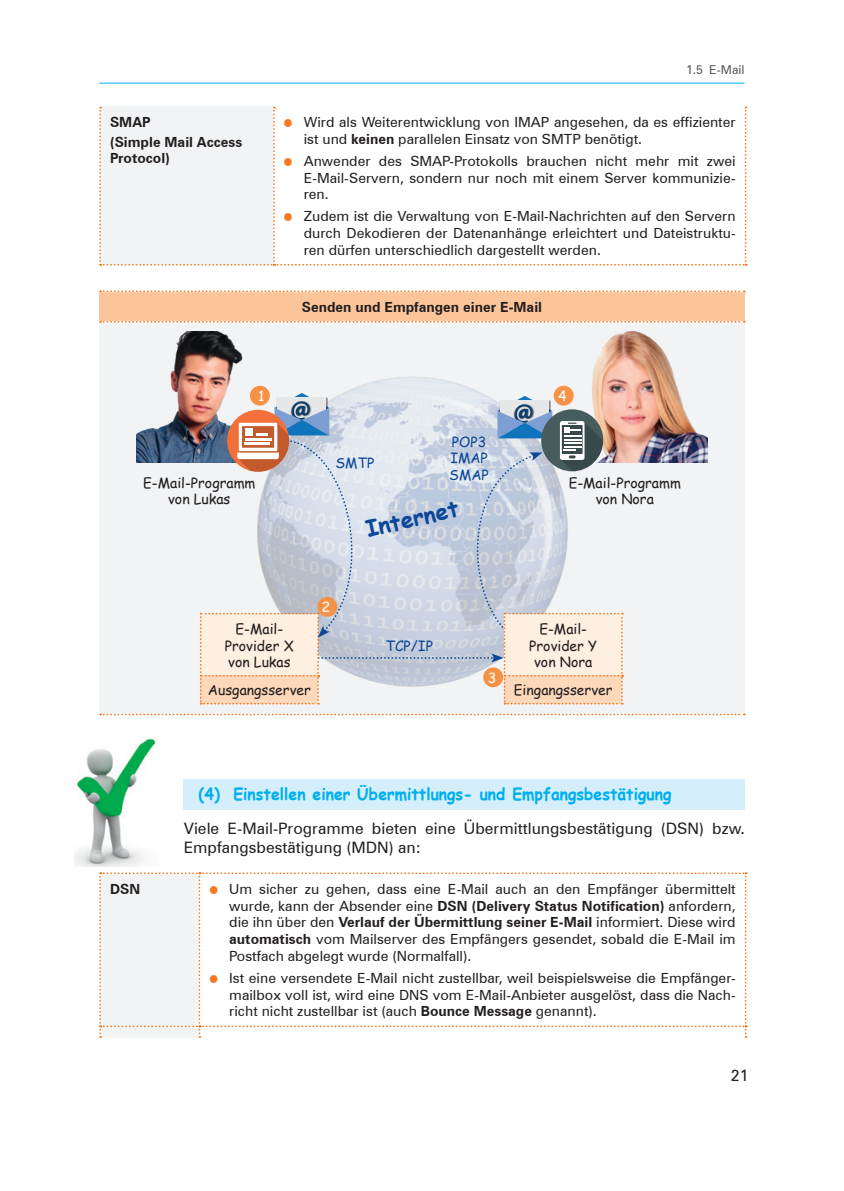
<style>
.page{position:relative;width:844px;height:1191px;background:#fff}
.page>*{position:absolute;margin:0;border:0;box-sizing:border-box;transform-origin:0 0}
.Grundtext_Mitte{font:700 22.75px "Comic Sans MS";color:#0d4799}
.t1{font:700 16.62px "Comic Sans MS";color:#00aeef;scale:.95 1}
.Fließtext{font:15.75px/18.9px "Zurich BT";color:#231f20}
.t2{font:14px/16.8px "Zurich BT";color:#231f20;text-align:justify}
.Grundtext_Mitte-2{font:14px/16.8px "Comic Sans MS";color:#231f20;text-align:center}
.Tabelle-linke_Spalte{font:700 14px/16.8px "Zurich BT";color:#231f20}
.Grundtext_hbf-Mitte{font:700 14px "Zurich BT";color:#231f20}
.Grundtext_Mitte-3{font:14px/16.8px "Comic Sans MS";color:#0d4799}
.Grundtext_Mitte-4{font:14px "Comic Sans MS";color:#fff}
.Kolumnentitel_rechts{font:12.25px "Zurich BT";color:#57585a}
.s1{font-family:"Uni Math";font-size:12.25px;color:#f47921}
.s2{font-weight:700}
</style>
<div class="page">
<hr style="left:99px;top:83px;width:645px;height:1px;background:#00aeef">
<div style="left:184px;top:779px;width:560px;height:30px;background:#d4effb"></div>
<svg style="left:99px;top:107px;width:647px;height:159px"></svg>
<div style="left:99px;top:291px;width:645px;height:31px;background:#fcc599"></div>
<div style="left:99px;top:322px;width:645px;height:392px;background:#f2f3f4"></div>
<svg style="left:100px;top:290px;width:644px;height:2px"></svg>
<svg style="left:100px;top:321px;width:644px;height:2px"></svg>
<svg style="left:100px;top:713px;width:644px;height:2px"></svg>
<img style="left:592px;top:332px;width:115px;height:131px">
<img style="left:136px;top:332px;width:107px;height:130px">
<img style="left:250px;top:376px;width:324px;height:17px">
<div style="left:250px;top:386px;width:20px;height:19px;background:#f69146;border-radius:50%"></div>
<div style="left:553px;top:386px;width:20px;height:19px;background:#f69146;border-radius:50%"></div>
<svg style="left:200px;top:393px;width:422px;height:311px"></svg>
<hr style="left:244px;top:442px;width:26px;height:2px;background:#fff">
<svg style="left:99px;top:872px;width:647px;height:166px"></svg>
<img style="left:74px;top:737px;width:82px;height:129px">
<p class="Tabelle-linke_Spalte" style="left:110px;top:114px;width:42px">SMAP</p>
<p class="Tabelle-linke_Spalte" style="left:110px;top:133px;width:134px">(Simple Mail Access<br>Protocol)</p>
<p class="Kolumnentitel_rechts" style="left:686px;top:63px;width:60px">1.5 E-Mail</p>
<p class="t2" style="left:303px;top:114px;width:433px;text-indent:-20px"><span class="s1">●</span> Wird als Weiterentwicklung von IMAP angesehen, da es effizienter ist und <span class="s2">keinen</span> parallelen Einsatz von SMTP benötigt.</p>
<p class="t2" style="left:303px;top:152px;width:433px;text-indent:-20px"><span class="s1">●</span> Anwender des SMAP-Protokolls brauchen nicht mehr mit zwei E-Mail-Servern, sondern nur noch mit einem Server kommunizie&shy;ren.</p>
<p class="t2" style="left:303px;top:208px;width:433px;text-indent:-20px"><span class="s1">●</span> Zudem ist die Verwaltung von E-Mail-Nachrichten auf den Servern durch Dekodieren der Datenanhänge erleichtert und Dateistruktu&shy;ren dürfen unterschiedlich dargestellt werden.</p>
<p class="Grundtext_hbf-Mitte" style="left:302px;top:298px;width:242px">Senden und Empfangen einer E-Mail</p>
<p class="Grundtext_Mitte-4" style="left:258px;top:386px;width:8px">1</p>
<p class="Grundtext_Mitte-2" style="left:143px;top:473px;width:114px">E-Mail-Programm von Lukas</p>
<p class="Grundtext_Mitte-3" style="left:335px;top:454px;width:40px">SMTP</p>
<p class="Grundtext_Mitte-3" style="left:449px;top:432px;width:41px">POP3<br>IMAP<br>SMAP</p>
<p class="Grundtext_Mitte-4" style="left:322px;top:597px;width:10px">2</p>
<p class="Grundtext_Mitte" style="left:362px;top:513px;width:96px;rotate:-13deg">Internet</p>
<p class="Grundtext_Mitte-4" style="left:558px;top:386px;width:10px">4</p>
<p class="Grundtext_Mitte-2" style="left:568px;top:473px;width:114px">E-Mail-Programm von Nora</p>
<p class="Grundtext_Mitte-2" style="left:225px;top:620px;width:71px">E-Mail-<br>Provider X von Lukas</p>
<p class="Grundtext_Mitte-2" style="left:208px;top:681px;width:104px">Ausgangsserver</p>
<p class="Grundtext_Mitte-3" style="left:385px;top:637px;width:49px">TCP/IP</p>
<p class="Grundtext_Mitte-4" style="left:487px;top:667px;width:10px">3</p>
<p class="Grundtext_Mitte-2" style="left:529px;top:620px;width:69px">E-Mail-<br>Provider Y von Nora</p>
<p class="Grundtext_Mitte-2" style="left:513px;top:681px;width:100px">Eingangsserver</p>
<p class="t1" style="left:198px;top:781px;width:499px">(4) Einstellen einer Übermittlungs- und Empfangsbestätigung</p>
<p class="Fließtext" style="left:184px;top:818px;width:562px">Viele E-Mail-Programme bieten eine Übermittlungsbestätigung (DSN) bzw.<br>Empfangsbestätigung (MDN) an:</p>
<p class="Tabelle-linke_Spalte" style="left:110px;top:880px;width:32px">DSN</p>
<p class="t2" style="left:229px;top:880px;width:508px;text-indent:-20px"><span class="s1">●</span> Um sicher zu gehen, dass eine E-Mail auch an den Empfänger übermittelt wurde, kann der Absender eine <span class="s2">DSN (Delivery Status Notification)</span> anfordern, die ihn über den <span class="s2">Verlauf der Übermittlung seiner E-Mail</span> informiert. Diese wird <span class="s2">automatisch</span> vom Mailserver des Empfängers gesendet, sobald die E-Mail im Postfach abgelegt wurde (Normalfall).</p>
<p class="t2" style="left:229px;top:969px;width:507px;text-indent:-20px"><span class="s1">●</span> Ist eine versendete E-Mail nicht zustellbar, weil beispielsweise die Empfänger&shy;mailbox voll ist, wird eine DNS vom E-Mail-Anbieter ausgelöst, dass die Nach&shy;richt nicht zustellbar ist (auch <span class="s2">Bounce Message</span> genannt).</p>
<p class="Fließtext" style="left:730px;top:1066px;width:19px">21</p>
</div>
